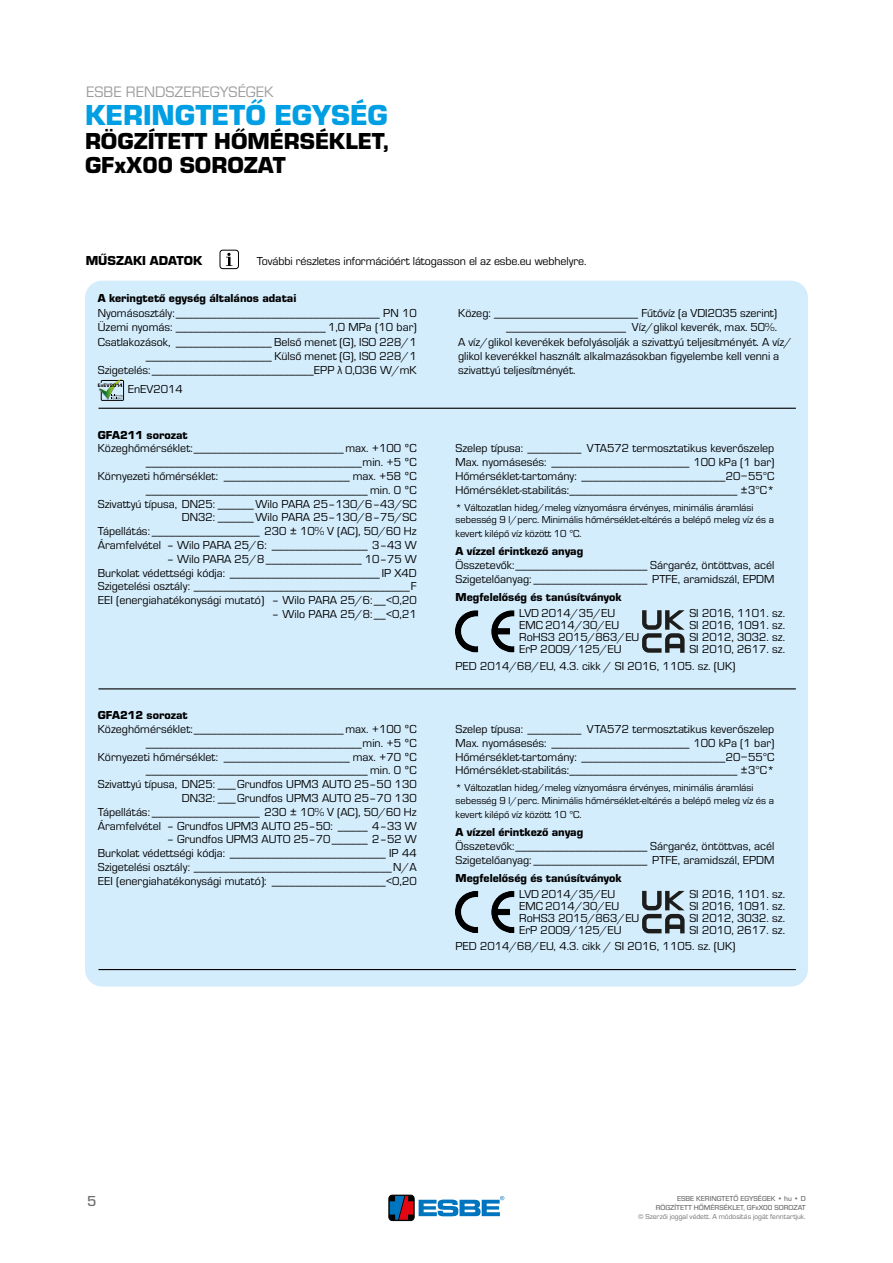
<style>
.page{position:relative;width:893px;height:1263px;background:#fff}
.page>*{position:absolute;margin:0;border:0;box-sizing:border-box;transform-origin:0 0}
.t1{font:700 30px "ESBE Eurostile";color:#009fe3}
.t2{font:700 24px/24px "ESBE Eurostile";color:#000}
.t3{font:15.75px "ESBE Eurostile";color:#9d9d9c}
.t4{font:500 15px "ESBE Eurostile";color:#706f6f}
.t5{font:700 13.5px "ESBE Eurostile";color:#000}
.t6{font:12px/13.8px "ESBE Eurostile";color:#000;text-align:justify}
.t7{font:700 12px "ESBE Eurostile";color:#000}
.t8{font:10.5px/12.6px "ESBE Eurostile";color:#000}
.t9{font:500 7.5px/9px "ESBE Eurostile";color:#706f6f;text-align:right}
.t10{font:7.5px "ESBE Eurostile";color:#706f6f}
</style>
<div class="page">
<div style="left:85px;top:281px;width:723px;height:705px;background:#d4edfc;border-radius:17px"></div>
<hr style="left:98px;top:408px;width:698px;height:1px;background:#000">
<hr style="left:98px;top:688px;width:698px;height:1px;background:#000">
<hr style="left:98px;top:969px;width:698px;height:1px;background:#000">
<div style="left:220px;top:250px;width:19px;height:19px;border:1px solid #000;border-radius:3px"></div>
<svg style="left:226px;top:253px;width:7px;height:13px"></svg>
<svg style="left:98px;top:378px;width:26px;height:23px"></svg>
<svg style="left:455px;top:610px;width:23px;height:42px"></svg>
<svg style="left:491px;top:610px;width:23px;height:42px"></svg>
<svg style="left:642px;top:610px;width:43px;height:43px"></svg>
<svg style="left:455px;top:891px;width:23px;height:42px"></svg>
<svg style="left:491px;top:891px;width:23px;height:42px"></svg>
<svg style="left:642px;top:891px;width:43px;height:42px"></svg>
<div style="left:389px;top:1195px;width:25px;height:25px;border:1px solid #000;border-radius:4px"></div>
<svg style="left:390px;top:1196px;width:23px;height:24px"></svg>
<svg style="left:419px;top:1196px;width:85px;height:20px"></svg>
<h3 class="t3" style="left:86px;top:83px;width:189px">ESBE RENDSZEREGYSÉGEK</h3>
<h1 class="t1" style="left:85px;top:99px;width:304px">KERINGTETŐ EGYSÉG</h1>
<h2 class="t2" style="left:85px;top:129px;width:306px">RÖGZÍTETT HŐMÉRSÉKLET,<br>GFxX00 SOROZAT</h2>
<p class="t5" style="left:86px;top:253px;width:118px">MŰSZAKI ADATOK</p>
<p class="t6" style="left:257px;top:255px;width:331px">További részletes információért látogasson el az esbe.eu webhelyre.</p>
<p class="t7" style="left:98px;top:292px;width:200px">A keringtető egység általános adatai</p>
<p class="t6" style="left:98px;top:306px;width:320px;line-height:14.4px;text-align:right">Nyomásosztály:__________________________________ PN 10<br>Üzemi nyomás: _________________________ 1,0 MPa (10 bar)<br>Csatlakozások, ________________ Belső menet (G), ISO 228/1 _____________________ Külső menet (G), ISO 228/1<br>Szigetelés:___________________________EPP λ 0,036 W/mK</p>
<p class="t6" style="left:128px;top:382px;width:57px">EnEV2014</p>
<p class="t7" style="left:98px;top:428px;width:91px">GFA211 sorozat</p>
<p class="t6" style="left:98px;top:442px;width:320px;text-align:right">Közeghőmérséklet:_________________________ max. +100 ºC ____________________________________min. +5 ºC Környezeti hőmérséklet: _____________________ max. +58 ºC _____________________________________ min. 0 ºC<br>Szivattyú típusa, DN25: ______Wilo PARA 25–130/6–43/SC DN32: ______Wilo PARA 25–130/8–75/SC<br>Tápellátás: __________________ 230 ± 10% V (AC), 50/60 Hz Áramfelvétel – Wilo PARA 25/6: ________________ 3–43 W</p>
<p class="t6" style="left:98px;top:552px;width:320px;text-indent:69px">– Wilo PARA 25/8________________ 10–75 W Burkolat védettségi kódja: _________________________ IP X4D Szigetelési osztály: ____________________________________F EEI (energiahatékonysági mutató) – Wilo PARA 25/6:__&lt;0,20</p>
<p class="t6" style="left:272px;top:607px;width:146px">– Wilo PARA 25/8:__&lt;0,21</p>
<p class="t7" style="left:98px;top:708px;width:91px">GFA212 sorozat</p>
<p class="t6" style="left:98px;top:722px;width:320px;text-align:right">Közeghőmérséklet:_________________________ max. +100 ºC ____________________________________min. +5 ºC Környezeti hőmérséklet: _____________________ max. +70 ºC _____________________________________ min. 0 ºC<br>Szivattyú típusa, DN25: ___Grundfos UPM3 AUTO 25–50 130<br>DN32: ___Grundfos UPM3 AUTO 25–70 130<br>Tápellátás: __________________ 230 ± 10% V (AC), 50/60 Hz Áramfelvétel – Grundfos UPM3 AUTO 25–50: _____ 4–33 W</p>
<p class="t6" style="left:98px;top:833px;width:320px;text-indent:69px">– Grundfos UPM3 AUTO 25–70______ 2–52 W Burkolat védettségi kódja: __________________________ IP 44<br>Szigetelési osztály: _________________________________N/A EEI (energiahatékonysági mutató): ___________________&lt;0,20</p>
<p class="t6" style="left:458px;top:306px;width:320px">Közeg: ________________________ Fűtővíz (a VDI2035 szerint)</p>
<p class="t6" style="left:506px;top:321px;width:272px">____________________ Víz/glikol keverék, max. 50%.</p>
<p class="t6" style="left:458px;top:335px;width:335px">A víz/glikol keverékek befolyásolják a szivattyú teljesítményét. A víz/</p>
<p class="t6" style="left:458px;top:349px;width:323px">glikol keverékkel használt alkalmazásokban figyelembe kell venni a</p>
<p class="t6" style="left:458px;top:364px;width:119px">szivattyú teljesítményét.</p>
<p class="t6" style="left:455px;top:442px;width:320px">Szelep típusa: _________ VTA572 termosztatikus keverőszelep Max. nyomásesés: _______________________ 100 kPa (1 bar)<br>Hőmérséklet-tartomány: ________________________20−55°C Hőmérséklet-stabilitás:____________________________ ±3°C*</p>
<p class="t8" style="left:455px;top:501px;width:320px">* Változatlan hideg/meleg víznyomásra érvényes, minimális áramlási sebesség 9 l/perc. Minimális hőmérséklet-eltérés a belépő meleg víz és a</p>
<p class="t8" style="left:455px;top:528px;width:128px">kevert kilépő víz között 10 °C.</p>
<p class="t7" style="left:455px;top:545px;width:129px">A vízzel érintkező anyag</p>
<p class="t6" style="left:455px;top:559px;width:320px">Összetevők:______________________ Sárgaréz, öntöttvas, acél<br>Szigetelőanyag: ___________________ PTFE, aramidszál, EPDM</p>
<p class="t7" style="left:455px;top:590px;width:168px">Megfelelőség és tanúsítványok</p>
<p class="t6" style="left:519px;top:607px;width:97px">LVD 2014/35/EU</p>
<p class="t6" style="left:689px;top:607px;width:97px">SI 2016, 1101. sz.</p>
<p class="t6" style="left:519px;top:619px;width:102px">EMC 2014/30/EU</p>
<p class="t6" style="left:689px;top:619px;width:97px">SI 2016, 1091. sz.</p>
<p class="t6" style="left:519px;top:631px;width:122px">RoHS3 2015/863/EU</p>
<p class="t6" style="left:689px;top:631px;width:97px">SI 2012, 3032. sz.</p>
<p class="t6" style="left:519px;top:643px;width:104px">ErP 2009/125/EU</p>
<p class="t6" style="left:455px;top:641px;width:331px;line-height:16.2px;text-indent:234px">SI 2010, 2617. sz.<br>PED 2014/68/EU, 4.3. cikk / SI 2016, 1105. sz. (UK)</p>
<p class="t6" style="left:455px;top:722px;width:320px">Szelep típusa: _________ VTA572 termosztatikus keverőszelep Max. nyomásesés: _______________________ 100 kPa (1 bar)<br>Hőmérséklet-tartomány: ________________________20−55°C Hőmérséklet-stabilitás:____________________________ ±3°C*</p>
<p class="t8" style="left:455px;top:782px;width:320px">* Változatlan hideg/meleg víznyomásra érvényes, minimális áramlási sebesség 9 l/perc. Minimális hőmérséklet-eltérés a belépő meleg víz és a</p>
<p class="t8" style="left:455px;top:808px;width:128px">kevert kilépő víz között 10 °C.</p>
<p class="t7" style="left:455px;top:825px;width:129px">A vízzel érintkező anyag</p>
<p class="t6" style="left:455px;top:839px;width:320px">Összetevők:______________________ Sárgaréz, öntöttvas, acél<br>Szigetelőanyag: ___________________ PTFE, aramidszál, EPDM</p>
<p class="t7" style="left:455px;top:871px;width:168px">Megfelelőség és tanúsítványok</p>
<p class="t6" style="left:519px;top:887px;width:97px">LVD 2014/35/EU</p>
<p class="t6" style="left:689px;top:887px;width:97px">SI 2016, 1101. sz.</p>
<p class="t6" style="left:519px;top:899px;width:102px">EMC 2014/30/EU</p>
<p class="t6" style="left:689px;top:899px;width:97px">SI 2016, 1091. sz.</p>
<p class="t6" style="left:519px;top:911px;width:122px">RoHS3 2015/863/EU</p>
<p class="t6" style="left:689px;top:911px;width:97px">SI 2012, 3032. sz.</p>
<p class="t6" style="left:519px;top:923px;width:104px">ErP 2009/125/EU</p>
<p class="t6" style="left:455px;top:922px;width:331px;line-height:16.2px;text-indent:234px">SI 2010, 2617. sz.<br>PED 2014/68/EU, 4.3. cikk / SI 2016, 1105. sz. (UK)</p>
<p class="t4" style="left:87px;top:1193px;width:11px">5</p>
<p class="t9" style="left:656px;top:1194px;width:152px">ESBE KERINGTETŐ EGYSÉGEK • hu • D<br>RÖGZÍTETT HŐMÉRSÉKLET, GFxX00 SOROZAT</p>
<p class="t10" style="left:638px;top:1212px;width:169px">© Szerzői joggal védett. A módosítás jogát fenntartjuk.</p>
</div>
